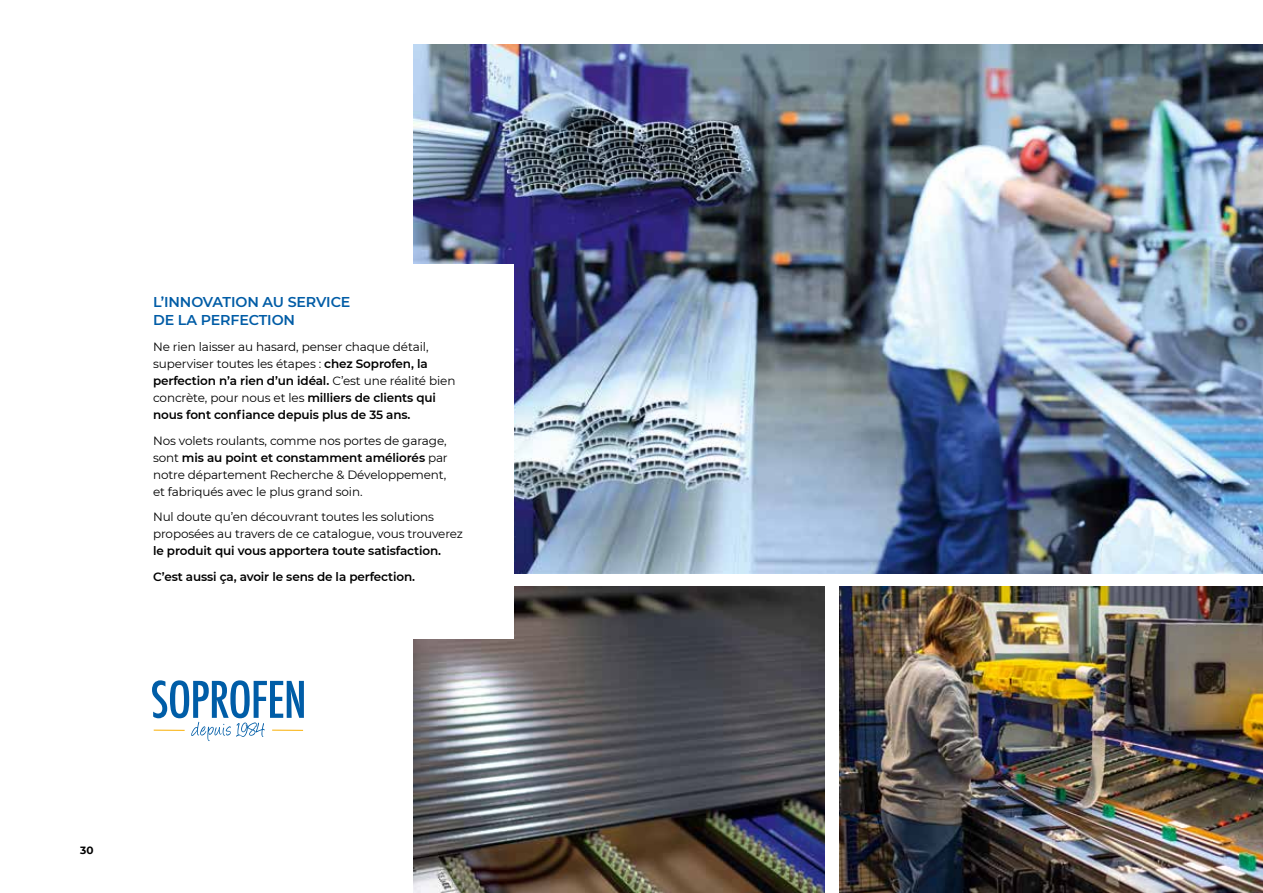
<style>
.page{position:relative;width:1263px;height:893px;background:#fff}
.page>*{position:absolute;margin:0;border:0;box-sizing:border-box;transform-origin:0 0}
.t1{font:600 14.25px/18px "Montserrat";letter-spacing:-.01em;color:#005ca6}
.t2{font:12px/17px "Montserrat";letter-spacing:-.01em;color:#000}
.t3{font:600 12px/26px "Montserrat";letter-spacing:-.01em;color:#000}
.t4{font:700 10.5px "Montserrat";color:#000}
.s1{font-weight:600}
</style>
<div class="page">
<img style="left:414px;top:586px;width:411px;height:307px">
<img style="left:414px;top:45px;width:849px;height:528px">
<div style="left:125px;top:264px;width:389px;height:375px;background:#fff"></div>
<svg style="left:152px;top:680px;width:152px;height:61px"></svg>
<img style="left:840px;top:586px;width:423px;height:307px">
<p class="t1" style="left:153px;top:292px;width:199px">L’INNOVATION AU SERVICE<br>DE LA PERFECTION</p>
<p class="t2" style="left:153px;top:338px;width:304px">Ne rien laisser au hasard, penser chaque détail, superviser toutes les étapes : <span class="s1">chez Soprofen, la perfection n’a rien d’un idéal.</span> C’est une réalité bien concrète, pour nous et les <span class="s1">milliers de clients qui nous font confiance depuis plus de 35 ans.</span></p>
<p class="t2" style="left:153px;top:432px;width:296px">Nos volets roulants, comme nos portes de garage, sont <span class="s1">mis au point et constamment améliorés</span> par notre département Recherche &amp; Développement, et fabriqués avec le plus grand soin.</p>
<p class="t2" style="left:153px;top:508px;width:311px">Nul doute qu’en découvrant toutes les solutions proposées au travers de ce catalogue, vous trouverez</p>
<p class="t3" style="left:153px;top:537px;width:290px">le produit qui vous apportera toute satisfaction.<br>C’est aussi ça, avoir le sens de la perfection.</p>
<p class="t4" style="left:80px;top:843px;width:15px">30</p>
</div>
